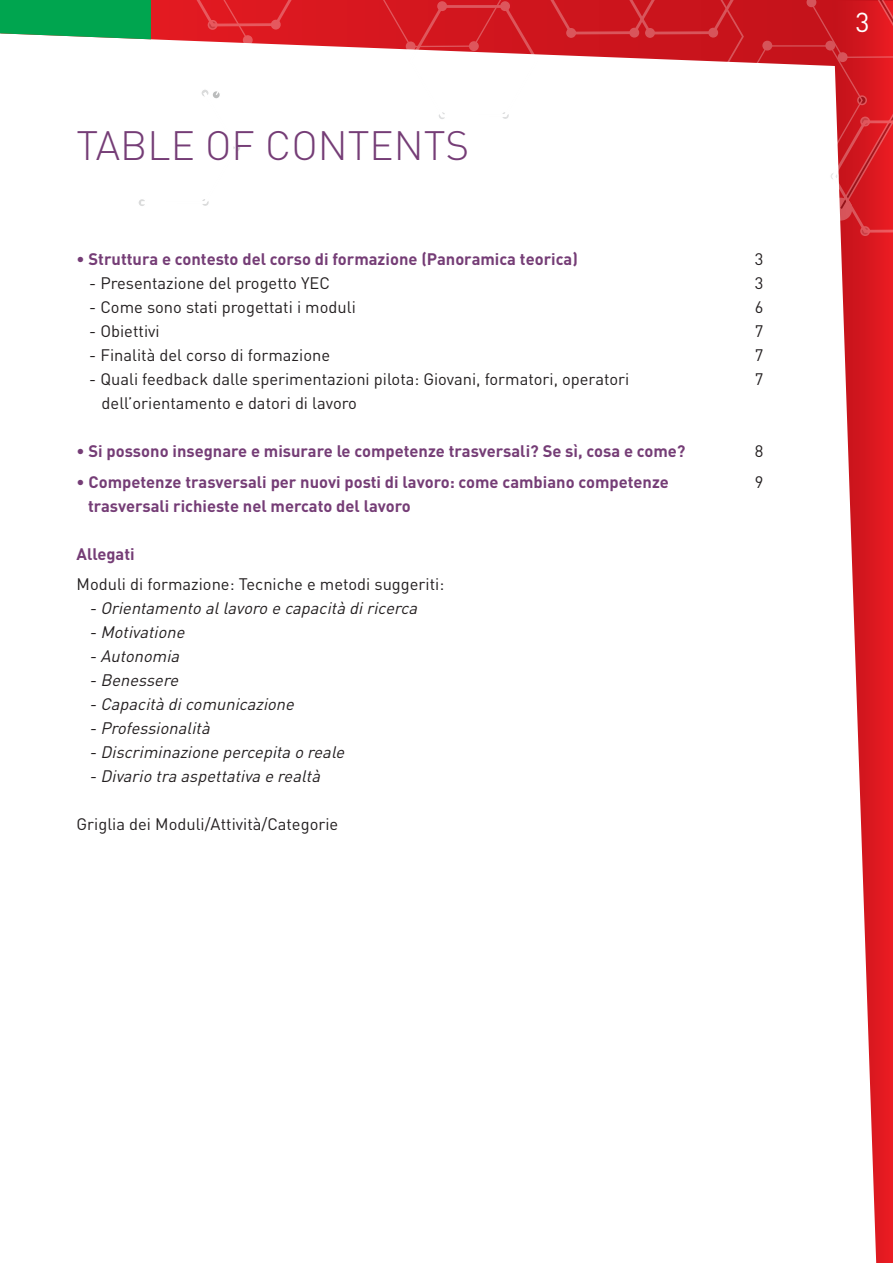
<style>
.page{position:relative;width:893px;height:1263px;background:#fff}
.page>*{position:absolute;margin:0;border:0;box-sizing:border-box;transform-origin:0 0}
.t1{font:300 40.5px "DIN";color:#753d76}
.t2{font:27px "DIN";color:#fff}
.t3{font:16.5px "DIN";color:#231f20}
.t4{font:700 16.5px "DIN";color:#753d76}
.t5{font:italic 16.5px/24px "DIN";color:#231f20}
</style>
<div class="page">
<div style="left:310px;top:0;width:67px;height:49px;background:#d9181f"></div>
<svg style="left:840px;top:237px;width:53px;height:1026px"></svg>
<svg style="left:377px;top:0;width:516px;height:237px"></svg>
<svg style="left:0;top:0;width:310px;height:206px"></svg>
<h1 class="t1" style="left:77px;top:121px;width:394px">TABLE OF CONTENTS</h1>
<p class="t4" style="left:77px;top:248px;width:503px">• Struttura e contesto del corso di formazione (Panoramica teorica)</p>
<p class="t3" style="left:755px;top:249px;width:10px">3</p>
<p class="t3" style="left:89px;top:273px;width:242px">- Presentazione del progetto YEC</p>
<p class="t3" style="left:755px;top:273px;width:10px">3</p>
<p class="t3" style="left:89px;top:297px;width:268px">- Come sono stati progettati i moduli</p>
<p class="t3" style="left:755px;top:297px;width:10px">6</p>
<p class="t3" style="left:89px;top:321px;width:72px">- Obiettivi</p>
<p class="t3" style="left:755px;top:321px;width:10px">7</p>
<p class="t3" style="left:89px;top:345px;width:242px">- Finalità del corso di formazione</p>
<p class="t3" style="left:755px;top:345px;width:10px">7</p>
<p class="t3" style="left:89px;top:369px;width:541px">- Quali feedback dalle sperimentazioni pilota: Giovani, formatori, operatori</p>
<p class="t3" style="left:755px;top:369px;width:10px">7</p>
<p class="t3" style="left:102px;top:393px;width:257px">dell’orientamento e datori di lavoro</p>
<p class="t4" style="left:77px;top:440px;width:611px">• Si possono insegnare e misurare le competenze trasversali? Se sì, cosa e come?</p>
<p class="t3" style="left:755px;top:441px;width:10px">8</p>
<p class="t4" style="left:77px;top:471px;width:594px">• Competenze trasversali per nuovi posti di lavoro: come cambiano competenze</p>
<p class="t3" style="left:755px;top:471px;width:10px">9</p>
<p class="t4" style="left:88px;top:495px;width:324px">trasversali richieste nel mercato del lavoro</p>
<p class="t4" style="left:77px;top:543px;width:60px">Allegati</p>
<p class="t3" style="left:77px;top:574px;width:369px">Moduli di formazione: Tecniche e metodi suggeriti:</p>
<p class="t5" style="left:89px;top:596px;width:334px">-Orientamento allavoro e capacità diricerca -Motivatione<br>-Autonomia<br>-Benessere<br>-Capacità dicomunicazione -Professionalità<br>-Discriminazione percepita o reale<br>-Divario tra aspettativa e realtà</p>
<p class="t3" style="left:77px;top:814px;width:263px">Griglia dei Moduli/Attività/Categorie</p>
<h2 class="t2" style="left:855px;top:6px;width:16px">3</h2>
</div>
